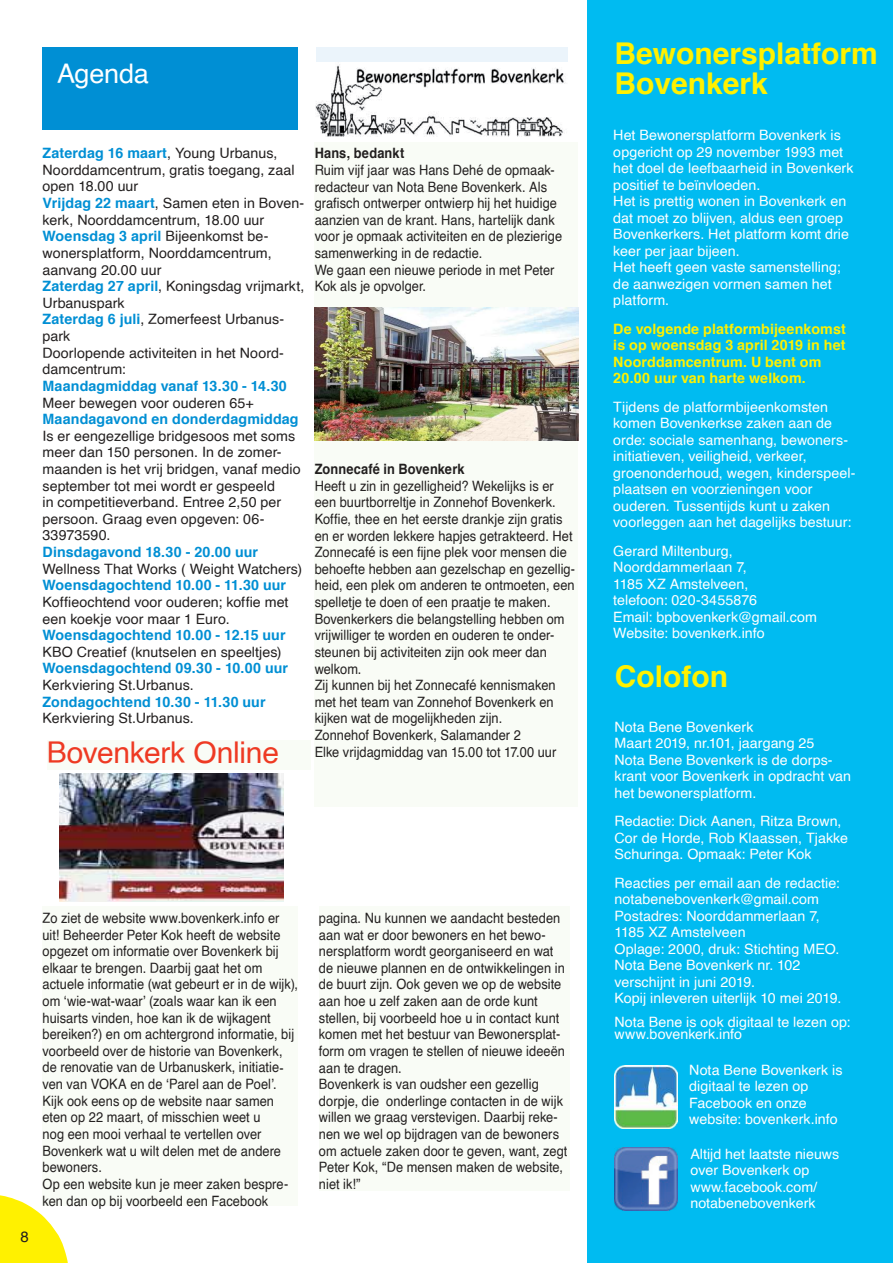
<style>
.page{position:relative;width:893px;height:1263px;background:#fff}
.page>*{position:absolute;margin:0;border:0;box-sizing:border-box;transform-origin:0 0}
.t1{font:700 30px/30px "Helvetica";color:#fff100}
.t2{font:30px "Helvetica";letter-spacing:-.01em;color:#ee3a23}
.t3{font:27px "Helvetica";letter-spacing:-.01em;color:#fff}
.t4{font:15px "Helvetica";color:#221f1f}
.t5{font:14.25px/16.6px "Helvetica";letter-spacing:.005em;color:#221f1f;scale:.9 1}
.t6{font:14.25px/16.5px "Helvetica";letter-spacing:.005em;color:#fff}
.t7{font:14.25px/16.6px "Helvetica";letter-spacing:.005em;color:#221f1f}
.t8{font:700 14.25px "Helvetica";letter-spacing:.01em;color:#008fd4}
.t9{font:700 14.25px/16.5px "Helvetica";letter-spacing:.01em;color:#fff100}
.t10{font:700 14.25px "Helvetica";letter-spacing:.01em;color:#221f1f;scale:.9 1}
.s1{font-weight:700;color:#008fd4}
</style>
<div class="page">
<div style="left:587px;top:0;width:306px;height:1263px;background:#00bbf1"></div>
<img style="left:614px;top:1147px;width:63px;height:63px">
<img style="left:614px;top:1065px;width:63px;height:63px">
<div style="left:43px;top:48px;width:255px;height:82px;background:#008fd4"></div>
<div style="left:316px;top:48px;width:252px;height:88px;background:#ebf4fb"></div>
<img style="left:316px;top:63px;width:252px;height:73px">
<div style="left:315px;top:142px;width:263px;height:589px;background:#f9fcf6"></div>
<div style="left:43px;top:906px;width:255px;height:299px;background:#f9fcf6"></div>
<div style="left:319px;top:906px;width:251px;height:285px;background:#f9fcf6"></div>
<div style="left:47px;top:740px;width:263px;height:29px;background:#f9fcf6"></div>
<img style="left:60px;top:773px;width:223px;height:128px">
<img style="left:315px;top:308px;width:263px;height:133px">
<div style="left:315px;top:451px;width:263px;height:355px;background:#f9fcf6"></div>
<svg style="left:0;top:1195px;width:68px;height:68px"></svg>
<div style="left:16px;top:1230px;width:17px;height:16px;background:#fff100"></div>
<h2 class="t3" style="left:57px;top:63px;width:93px">Agenda</h2>
<p class="t7" style="left:42px;top:146px;width:263px"><span class="s1">Zaterdag 16 maart</span>, Young Urbanus,<br>Noorddamcentrum, gratis toegang, zaal open 18.00 uur<br><span class="s1">Vrijdag 22 maart</span>, Samen eten in Boven&shy;kerk, Noorddamcentrum, 18.00 uur<br><span class="s1">Woensdag 3 april</span> Bijeenkomst be&shy;wonersplatform, Noorddamcentrum, aanvang 20.00 uur<br><span class="s1">Zaterdag 27 april</span>, Koningsdag vrijmarkt,<br>Urbanuspark<br><span class="s1">Zaterdag 6 juli</span>, Zomerfeest Urbanus&shy;park<br>Doorlopende activiteiten in het Noord&shy;damcentrum:</p>
<p class="t8" style="left:42px;top:380px;width:246px">Maandagmiddag vanaf 13.30 - 14.30</p>
<p class="t7" style="left:42px;top:395px;width:213px">Meer bewegen voor ouderen 65+</p>
<p class="t8" style="left:42px;top:413px;width:258px">Maandagavond en donderdagmiddag</p>
<p class="t7" style="left:42px;top:429px;width:260px">Is er eengezellige bridgesoos met soms meer dan 150 personen. In de zomer&shy;maanden is het vrij bridgen, vanaf medio september tot mei wordt er gespeeld<br>in competitieverband. Entree 2,50 per persoon. Graag even opgeven: 06- 33973590.</p>
<p class="t8" style="left:42px;top:546px;width:217px">Dinsdagavond 18.30 - 20.00 uur</p>
<p class="t7" style="left:42px;top:562px;width:261px">Wellness That Works ( Weight Watchers)</p>
<p class="t8" style="left:42px;top:580px;width:245px">Woensdagochtend 10.00 - 11.30 uur</p>
<p class="t7" style="left:42px;top:594px;width:248px">Koffieochtend voor ouderen; koffie met een koekje voor maar 1 Euro.</p>
<p class="t8" style="left:42px;top:629px;width:245px">Woensdagochtend 10.00 - 12.15 uur</p>
<p class="t7" style="left:42px;top:645px;width:241px">KBO Creatief (knutselen en speeltjes)</p>
<p class="t8" style="left:42px;top:663px;width:247px">Woensdagochtend 09.30 - 10.00 uur</p>
<p class="t7" style="left:42px;top:678px;width:153px">Kerkviering St.Urbanus.</p>
<p class="t8" style="left:42px;top:696px;width:225px">Zondagochtend 10.30 - 11.30 uur</p>
<p class="t7" style="left:42px;top:711px;width:153px">Kerkviering St.Urbanus.</p>
<h1 class="t2" style="left:47px;top:740px;width:234px">Bovenkerk Online</h1>
<p class="t10" style="left:315px;top:148px;width:101px">Hans, bedankt</p>
<p class="t5" style="left:315px;top:163px;width:276px">Ruim vijf jaar was Hans Dehé de opmaak&shy;redacteur van Nota Bene Bovenkerk. Als grafisch ontwerper ontwierp hij het huidige aanzien van de krant. Hans, hartelijk dank voor je opmaak activiteiten en de plezierige samenwerking in de redactie.<br>We gaan een nieuwe periode in met Peter Kok als je opvolger.</p>
<p class="t10" style="left:315px;top:463px;width:168px">Zonnecafé in Bovenkerk</p>
<p class="t5" style="left:315px;top:479px;width:291px">Heeft u zin in gezelligheid? Wekelijks is er een buurtborreltje in Zonnehof Bovenkerk.<br>Koffie, thee en het eerste drankje zijn gratis en er worden lekkere hapjes getrakteerd. Het Zonnecafé is een fijne plek voor mensen die behoefte hebben aan gezelschap en gezellig&shy;heid, een plek om anderen te ontmoeten, een spelletje te doen of een praatje te maken.<br>Bovenkerkers die belangstelling hebben om vrijwilliger te worden en ouderen te onder&shy;steunen bij activiteiten zijn ook meer dan welkom.<br>Zij kunnen bij het Zonnecafé kennismaken met het team van Zonnehof Bovenkerk en kijken wat de mogelijkheden zijn.<br>Zonnehof Bovenkerk, Salamander 2<br>Elke vrijdagmiddag van 15.00 tot 17.00 uur</p>
<p class="t4" style="left:20px;top:1231px;width:10px">8</p>
<p class="t5" style="left:43px;top:911px;width:285px">Zo ziet de website www.bovenkerk.info er uit! Beheerder Peter Kok heeft de website opgezet om informatie over Bovenkerk bij elkaar te brengen. Daarbij gaat het om actuele informatie (wat gebeurt er in de wijk), om ‘wie-wat-waar’ (zoals waar kan ik een huisarts vinden, hoe kan ik de wijkagent bereiken?) en om achtergrond informatie, bij voorbeeld over de historie van Bovenkerk, de renovatie van de Urbanuskerk, initiatie&shy;ven van VOKA en de ‘Parel aan de Poel’.<br>Kijk ook eens op de website naar samen eten op 22 maart, of misschien weet u<br>nog een mooi verhaal te vertellen over Bovenkerk wat u wilt delen met de andere bewoners.<br>Op een website kun je meer zaken bespre&shy;ken dan op bij voorbeeld een Facebook</p>
<p class="t5" style="left:319px;top:911px;width:278px">pagina. Nu kunnen we aandacht besteden aan wat er door bewoners en het bewo&shy;nersplatform wordt georganiseerd en wat de nieuwe plannen en de ontwikkelingen in de buurt zijn. Ook geven we op de website aan hoe u zelf zaken aan de orde kunt stellen, bij voorbeeld hoe u in contact kunt komen met het bestuur van Bewonersplat&shy;form om vragen te stellen of nieuwe ideeën aan te dragen.<br>Bovenkerk is van oudsher een gezellig dorpje, die onderlinge contacten in de wijk willen we graag verstevigen. Daarbij reke&shy;nen we wel op bijdragen van de bewoners om actuele zaken door te geven, want, zegt Peter Kok, “De mensen maken de website, niet ik!”</p>
<h1 class="t1" style="left:614px;top:41px;width:265px">Bewonersplatform<br>Bovenkerk</h1>
<p class="t6" style="left:613px;top:128px;width:242px">Het Bewonersplatform Bovenkerk is opgericht op 29 november 1993 met het doel de leefbaarheid in Bovenkerk positief te beïnvloeden.<br>Het is prettig wonen in Bovenkerk en dat moet zo blijven, aldus een groep<br>Bovenkerkers. Het platform komt drie keer per jaar bijeen.<br>Het heeft geen vaste samenstelling; de aanwezigen vormen samen het platform.</p>
<p class="t9" style="left:613px;top:322px;width:234px">De volgende platformbijeenkomst is op woensdag 3 april 2019 in het<br>Noorddamcentrum. U bent om<br>20.00 uur van harte welkom.</p>
<p class="t6" style="left:613px;top:400px;width:244px">Tijdens de platformbijeenkomsten komen Bovenkerkse zaken aan de orde: sociale samenhang, bewoners&shy;initiatieven, veiligheid, verkeer, groenonderhoud, wegen, kinderspeel&shy;plaatsen en voorzieningen voor ouderen. Tussentijds kunt u zaken voorleggen aan het dagelijks bestuur:</p>
<p class="t6" style="left:613px;top:544px;width:205px">Gerard Miltenburg,<br>Noorddammerlaan 7,<br>1185 XZ Amstelveen,<br>telefoon: 020-3455876<br>Email: bpbovenkerk@gmail.com<br>Website: bovenkerk.info</p>
<h1 class="t1" style="left:615px;top:664px;width:115px">Colofon</h1>
<p class="t6" style="left:614px;top:720px;width:238px">Nota Bene Bovenkerk<br>Maart 2019, nr.101, jaargang 25<br>Nota Bene Bovenkerk is de dorps&shy;krant voor Bovenkerk in opdracht van het bewonersplatform.</p>
<p class="t6" style="left:614px;top:814px;width:235px">Redactie: Dick Aanen, Ritza Brown,<br>Cor de Horde, Rob Klaassen, Tjakke<br>Schuringa. Opmaak: Peter Kok</p>
<p class="t6" style="left:614px;top:876px;width:228px">Reacties per email aan de redactie: notabenebovenkerk@gmail.com<br>Postadres: Noorddammerlaan 7,<br>1185 XZ Amstelveen<br>Oplage: 2000, druk: Stichting MEO.<br>Nota Bene Bovenkerk nr. 102 verschijnt in juni 2019.<br>Kopij inleveren uiterlijk 10 mei 2019.</p>
<p class="t6" style="left:614px;top:1018px;width:238px;line-height:12px">Nota Bene is ook digitaal te lezen op: www.bovenkerk.info</p>
<p class="t6" style="left:689px;top:1063px;width:155px">Nota Bene Bovenkerk is digitaal te lezen op<br>Facebook en onze website: bovenkerk.info</p>
<p class="t6" style="left:690px;top:1147px;width:150px">Altijd het laatste nieuws over Bovenkerk op www.facebook.com/ notabenebovenkerk</p>
</div>
